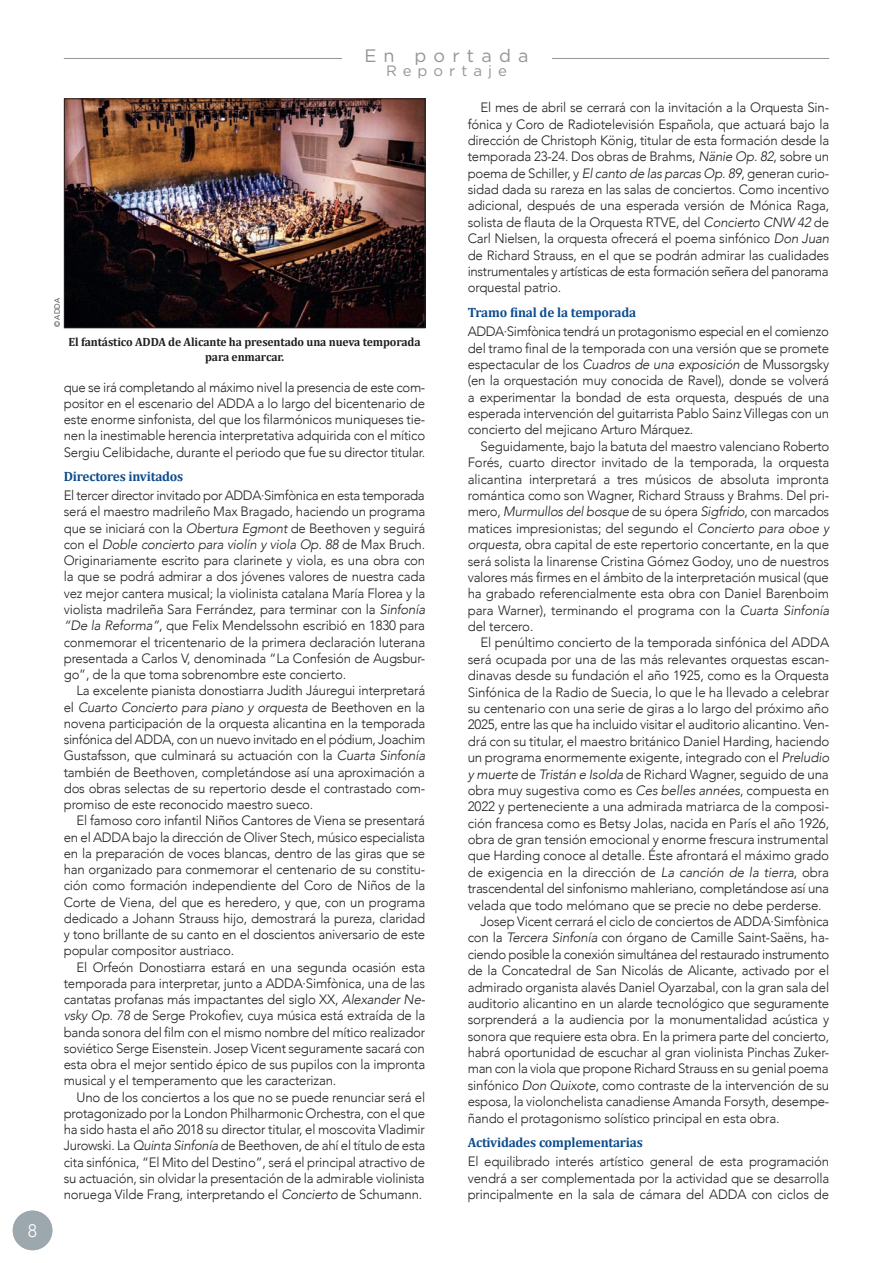
<style>
.page{position:relative;width:893px;height:1263px;background:#fff}
.page>*{position:absolute;margin:0;border:0;box-sizing:border-box;transform-origin:0 0}
.t1{font:18px "Gotham";letter-spacing:.4em;color:#939598}
.t2{font:300 18px "Avenir";color:#fff}
.t3{font:15px "Gotham";letter-spacing:.4em;color:#939598}
.t4{font:300 13.5px/16.2px "Avenir";letter-spacing:-.015em;color:#231f20;text-align:justify}
.t5{font:700 13.5px "Cambria";letter-spacing:-.015em;color:#0d4c8d}
.t6{font:700 12px/15px "Cambria";letter-spacing:-.01em;color:#231f20;text-align:center}
.t7{font:300 7.5px "Avenir";color:#231f20}
.s1{font-style:italic}
</style>
<div class="page">
<hr style="left:64px;top:58px;width:765px;height:1px;background:#939598">
<div style="left:342px;top:47px;width:209px;height:26px;background:#fff"></div>
<div style="left:13px;top:1210px;width:39px;height:40px;background:#9da7ae;border-radius:50%"></div>
<img style="left:66px;top:101px;width:357px;height:225px">
<div style="left:64px;top:99px;width:361px;height:229px;border:1px solid #231f20"></div>
<h1 class="t2" style="left:28px;top:1220px;width:11px">8</h1>
<h1 class="t1" style="left:364px;top:44px;width:166px">En portada</h1>
<p class="t3" style="left:386px;top:61px;width:122px">Reportaje</p>
<p class="t7" style="left:53px;top:327px;width:31px;rotate:-90deg">© ADDA</p>
<p class="t6" style="left:69px;top:334px;width:354px">El fantástico ADDA de Alicante ha presentado una nueva temporada para enmarcar.</p>
<p class="t4" style="left:64px;top:379px;width:363px">que se irá completando al máximo nivel la presencia de este com&shy;positor en el escenario del ADDA a lo largo del bicentenario de este enorme sinfonista, del que los filarmónicos muniqueses tie&shy;nen la inestimable herencia interpretativa adquirida con el mítico Sergiu Celibidache, durante el periodo que fue su director titular.</p>
<p class="t5" style="left:64px;top:467px;width:121px">Directores invitados</p>
<p class="t4" style="left:64px;top:487px;width:363px">El tercer director invitado por ADDA·Simfònica en esta temporada será el maestro madrileño Max Bragado, haciendo un programa que se iniciará con la <span class="s1">Obertura Egmont</span> de Beethoven y seguirá con el <span class="s1">Doble concierto para violín y viola Op. 88</span> de Max Bruch.<br>Originariamente escrito para clarinete y viola, es una obra con la que se podrá admirar a dos jóvenes valores de nuestra cada vez mejor cantera musical; la violinista catalana María Florea y la violista madrileña Sara Ferrández, para terminar con la <span class="s1">Sinfonía “De la Reforma”</span>, que Felix Mendelssohn escribió en 1830 para conmemorar el tricentenario de la primera declaración luterana presentada a Carlos V, denominada “La Confesión de Augsbur&shy;go”, de la que toma sobrenombre este concierto.</p>
<p class="t4" style="left:64px;top:682px;width:363px;text-indent:13px">La excelente pianista donostiarra Judith Jáuregui interpretará el <span class="s1">Cuarto Concierto para piano y orquesta</span> de Beethoven en la novena participación de la orquesta alicantina en la temporada sinfónica del ADDA, con un nuevo invitado en el pódium, Joachim Gustafsson, que culminará su actuación con la <span class="s1">Cuarta Sinfonía </span>también de Beethoven, completándose así una aproximación a dos obras selectas de su repertorio desde el contrastado com&shy;promiso de este reconocido maestro sueco.</p>
<p class="t4" style="left:64px;top:812px;width:363px;text-indent:13px">El famoso coro infantil Niños Cantores de Viena se presentará en el ADDA bajo la dirección de Oliver Stech, músico especialista en la preparación de voces blancas, dentro de las giras que se han organizado para conmemorar el centenario de su constitu&shy;ción como formación independiente del Coro de Niños de la Corte de Viena, del que es heredero, y que, con un programa dedicado a Johann Strauss hijo, demostrará la pureza, claridad y tono brillante de su canto en el doscientos aniversario de este popular compositor austriaco.</p>
<p class="t4" style="left:64px;top:959px;width:363px;text-indent:13px">El Orfeón Donostiarra estará en una segunda ocasión esta temporada para interpretar, junto a ADDA·Simfònica, una de las cantatas profanas más impactantes del siglo XX, <span class="s1">Alexander Ne&shy;vsky Op. 78</span> de Serge Prokofiev, cuya música está extraída de la banda sonora del film con el mismo nombre del mítico realizador soviético Serge Eisenstein. Josep Vicent seguramente sacará con esta obra el mejor sentido épico de sus pupilos con la impronta musical y el temperamento que les caracterizan.</p>
<p class="t4" style="left:64px;top:1089px;width:363px;text-indent:13px">Uno de los conciertos a los que no se puede renunciar será el protagonizado por la London Philharmonic Orchestra, con el que ha sido hasta el año 2018 su director titular, el moscovita Vladimir Jurowski. La <span class="s1">Quinta Sinfonía</span> de Beethoven, de ahí el título de esta cita sinfónica, “El Mito del Destino”, será el principal atractivo de su actuación, sin olvidar la presentación de la admirable violinista noruega Vilde Frang, interpretando el <span class="s1">Concierto</span> de Schumann.</p>
<p class="t4" style="left:468px;top:99px;width:363px;text-indent:13px">El mes de abril se cerrará con la invitación a la Orquesta Sin&shy;fónica y Coro de Radiotelevisión Española, que actuará bajo la dirección de Christoph König, titular de esta formación desde la temporada 23-24. Dos obras de Brahms, <span class="s1">Nänie Op. 82</span>, sobre un poema de Schiller, y <span class="s1">El canto de las parcas Op. 89</span>, generan curio&shy;sidad dada su rareza en las salas de conciertos. Como incentivo adicional, después de una esperada versión de Mónica Raga, solista de flauta de la Orquesta RTVE, del <span class="s1">Concierto CNW 42</span> de Carl Nielsen, la orquesta ofrecerá el poema sinfónico <span class="s1">Don Juan </span>de Richard Strauss, en el que se podrán admirar las cualidades instrumentales y artísticas de esta formación señera del panorama orquestal patrio.</p>
<p class="t5" style="left:468px;top:303px;width:170px">Tramo final de la temporada</p>
<p class="t4" style="left:468px;top:323px;width:363px">ADDA·Simfònica tendrá un protagonismo especial en el comienzo del tramo final de la temporada con una versión que se promete espectacular de los <span class="s1">Cuadros de una exposición</span> de Mussorgsky (en la orquestación muy conocida de Ravel), donde se volverá a experimentar la bondad de esta orquesta, después de una esperada intervención del guitarrista Pablo Sainz Villegas con un concierto del mejicano Arturo Márquez.</p>
<p class="t4" style="left:468px;top:438px;width:363px;text-indent:13px">Seguidamente, bajo la batuta del maestro valenciano Roberto Forés, cuarto director invitado de la temporada, la orquesta alicantina interpretará a tres músicos de absoluta impronta romántica como son Wagner, Richard Strauss y Brahms. Del pri&shy;mero, <span class="s1">Murmullos del bosque</span> de su ópera <span class="s1">Sigfrido</span>, con marcados matices impresionistas; del segundo el <span class="s1">Concierto para oboe y orquesta</span>, obra capital de este repertorio concertante, en la que será solista la linarense Cristina Gómez Godoy, uno de nuestros valores más firmes en el ámbito de la interpretación musical (que ha grabado referencialmente esta obra con Daniel Barenboim para Warner), terminando el programa con la <span class="s1">Cuarta Sinfonía </span>del tercero.</p>
<p class="t4" style="left:480px;top:635px;width:350px">El penúltimo concierto de la temporada sinfónica del ADDA</p>
<p class="t4" style="left:468px;top:651px;width:363px">será ocupada por una de las más relevantes orquestas escan-</p>
<p class="t4" style="left:468px;top:667px;width:363px">dinavas desde su fundación el año 1925, como es la Orquesta</p>
<p class="t4" style="left:468px;top:684px;width:363px">Sinfónica de la Radio de Suecia, lo que le ha llevado a celebrar</p>
<p class="t4" style="left:468px;top:700px;width:363px">su centenario con una serie de giras a lo largo del próximo año</p>
<p class="t4" style="left:468px;top:717px;width:363px">2025, entre las que ha incluido visitar el auditorio alicantino. Ven-</p>
<p class="t4" style="left:468px;top:733px;width:363px">drá con su titular, el maestro británico Daniel Harding, haciendo</p>
<p class="t4" style="left:468px;top:749px;width:363px">un programa enormemente exigente, integrado con el <span class="s1">Preludio</span></p>
<p class="t4" style="left:468px;top:766px;width:363px"><span class="s1">y muerte</span> de <span class="s1">Tristán e Isolda</span> de Richard Wagner, seguido de una</p>
<p class="t4" style="left:468px;top:782px;width:363px">obra muy sugestiva como es <span class="s1">Ces belles années</span>, compuesta en</p>
<p class="t4" style="left:468px;top:798px;width:363px">2022 y perteneciente a una admirada matriarca de la composi-</p>
<p class="t4" style="left:468px;top:815px;width:363px">ción francesa como es Betsy Jolas, nacida en París el año 1926,</p>
<p class="t4" style="left:468px;top:831px;width:363px">obra de gran tensión emocional y enorme frescura instrumental</p>
<p class="t4" style="left:468px;top:848px;width:363px">que Harding conoce al detalle. Éste afrontará el máximo grado</p>
<p class="t4" style="left:468px;top:864px;width:363px">de exigencia en la dirección de <span class="s1">La canción de la tierra</span>, obra</p>
<p class="t4" style="left:468px;top:880px;width:363px">trascendental del sinfonismo mahleriano, completándose así una</p>
<p class="t4" style="left:468px;top:897px;width:356px">velada que todo melómano que se precie no debe perderse.</p>
<p class="t4" style="left:480px;top:913px;width:350px">Josep Vicent cerrará el ciclo de conciertos de ADDA·Simfònica</p>
<p class="t4" style="left:468px;top:930px;width:363px">con la <span class="s1">Tercera Sinfonía</span> con órgano de Camille Saint-Saëns, ha-</p>
<p class="t4" style="left:468px;top:946px;width:363px">ciendo posible la conexión simultánea del restaurado instrumento</p>
<p class="t4" style="left:468px;top:962px;width:363px">de la Concatedral de San Nicolás de Alicante, activado por el</p>
<p class="t4" style="left:468px;top:979px;width:363px">admirado organista alavés Daniel Oyarzabal, con la gran sala del</p>
<p class="t4" style="left:468px;top:995px;width:363px">auditorio alicantino en un alarde tecnológico que seguramente</p>
<p class="t4" style="left:468px;top:1011px;width:363px">sorprenderá a la audiencia por la monumentalidad acústica y</p>
<p class="t4" style="left:468px;top:1028px;width:363px">sonora que requiere esta obra. En la primera parte del concierto,</p>
<p class="t4" style="left:468px;top:1044px;width:363px">habrá oportunidad de escuchar al gran violinista Pinchas Zuker-</p>
<p class="t4" style="left:468px;top:1061px;width:363px">man con la viola que propone Richard Strauss en su genial poema</p>
<p class="t4" style="left:468px;top:1077px;width:363px">sinfónico <span class="s1">Don Quixote</span>, como contraste de la intervención de su</p>
<p class="t4" style="left:468px;top:1093px;width:363px">esposa, la violonchelista canadiense Amanda Forsyth, desempe-</p>
<p class="t4" style="left:468px;top:1110px;width:313px">ñando el protagonismo solístico principal en esta obra.</p>
<p class="t5" style="left:468px;top:1133px;width:176px">Actividades complementarias</p>
<p class="t4" style="left:468px;top:1153px;width:363px">El equilibrado interés artístico general de esta programación vendrá a ser complementada por la actividad que se desarrolla principalmente en la sala de cámara del ADDA con ciclos de</p>
</div>
